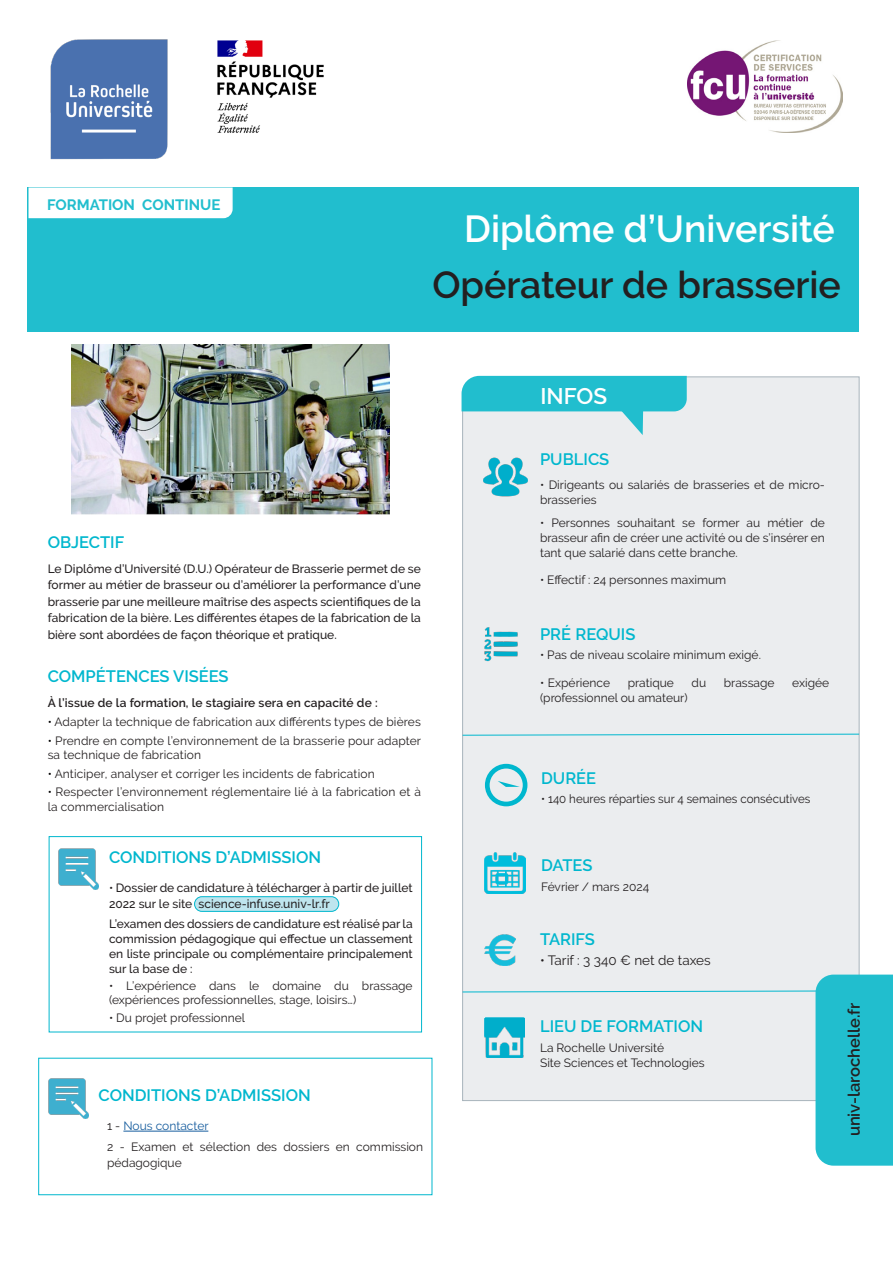
<style>
.page{position:relative;width:893px;height:1263px;background:#fff}
.page>*{position:absolute;margin:0;border:0;box-sizing:border-box;transform-origin:0 0}
.t1{font:600 37.5px "Raleway";color:#231f20}
.t2{font:600 37.5px "Raleway";color:#fff}
.t3{font:600 22.5px "Raleway";color:#fff}
.t4{font:600 16.5px "Raleway";color:#00b7ce}
.t5{font:600 16.5px "Raleway";color:#231f20}
.t6{font:700 15px "Raleway";color:#21bece}
.t7{font:13.5px "Raleway";color:#231f20}
.t8{font:12px/15px "Raleway";color:#231f20}
.t9{font:500 12px/16.5px "Raleway";color:#231f20;text-align:justify}
.t10{font:600 12px "Raleway";letter-spacing:.01em;color:#231f20}
.t11{font:12px "Raleway";color:#231f20;scale:.96 1}
.s1{color:#000}
.s2{font-weight:400}
.s3{color:#175d9e}
</style>
<div class="page">
<div style="left:195px;top:897px;width:144px;height:14px;background:#bee5ee;border-radius:7px"></div>
<div style="left:194px;top:896px;width:145px;height:15px;border:1px solid #00b7ce;border-radius:7px"></div>
<div style="left:28px;top:187px;width:831px;height:145px;background:#21bece"></div>
<img style="left:50px;top:39px;width:118px;height:121px">
<img style="left:687px;top:41px;width:155px;height:92px">
<img style="left:217px;top:40px;width:107px;height:93px">
<svg style="left:28px;top:187px;width:205px;height:32px"></svg>
<div style="left:462px;top:376px;width:398px;height:598px;background:#ebedef"></div>
<svg style="left:485px;top:764px;width:42px;height:42px"></svg>
<img style="left:484px;top:455px;width:43px;height:44px">
<img style="left:480px;top:618px;width:45px;height:48px">
<div style="left:49px;top:836px;width:373px;height:196px;border:1px solid #00b7ce"></div>
<img style="left:485px;top:853px;width:40px;height:40px">
<img style="left:485px;top:934px;width:31px;height:31px">
<svg style="left:462px;top:734px;width:397px;height:1px"></svg>
<svg style="left:462px;top:376px;width:225px;height:59px"></svg>
<img style="left:58px;top:848px;width:40px;height:41px">
<img style="left:71px;top:345px;width:318px;height:170px">
<svg style="left:462px;top:974px;width:431px;height:192px"></svg>
<hr style="left:123px;top:1131px;width:85px;height:1px;background:#175d9e">
<img style="left:48px;top:1078px;width:41px;height:41px">
<p class="t6" style="left:47px;top:196px;width:175px">FORMATION CONTINUE</p>
<h1 class="t2" style="left:464px;top:207px;width:372px">Diplôme d’Université</h1>
<h1 class="t1" style="left:432px;top:263px;width:410px">Opérateur de brasserie</h1>
<h3 class="t4" style="left:48px;top:533px;width:78px">OBJECTIF</h3>
<p class="t9" style="left:48px;top:560px;width:375px">Le Diplôme d’Université́ (D.U.) Opérateur de Brasserie permet de se former au métier de brasseur ou d’améliorer la performance d’une brasserie par une meilleure maîtrise des aspects scientifiques de la fabrication de la bière. Les différentes étapes de la fabrication de la bière sont abordées de façon théorique et pratique.</p>
<h3 class="t4" style="left:48px;top:667px;width:183px">COMPÉTENCES VISÉES</h3>
<p class="t10" style="left:48px;top:696px;width:332px">À l’issue de la formation, le stagiaire sera en capacité de :</p>
<p class="t8" style="left:48px;top:714px;width:375px"><span class="s1">•</span> Adapter la technique de fabrication aux différents types de bières</p>
<p class="t8" style="left:48px;top:733px;width:375px;line-height:14.4px"><span class="s1">•</span> Prendre en compte l’environnement de la brasserie pour adapter sa technique de fabrication</p>
<p class="t8" style="left:48px;top:766px;width:328px"><span class="s1">•</span> Anticiper, analyser et corriger les incidents de fabrication</p>
<p class="t8" style="left:48px;top:785px;width:375px;line-height:14.4px"><span class="s1">•</span> Respecter l’environnement réglementaire lié à la fabrication et à la commercialisation</p>
<h3 class="t4" style="left:109px;top:847px;width:214px">CONDITIONS D’ADMISSION</h3>
<p class="t9" style="left:109px;top:879px;width:305px"><span class="s2">•</span> Dossier de candidature à télécharger à partir de juillet<br>2022 sur le site science-infuse.univ-lr.fr</p>
<p class="t9" style="left:109px;top:916px;width:305px;line-height:15px">L’examen des dossiers de candidature est réalisé par la commission pédagogique qui effectue un classement en liste principale ou complémentaire principalement sur la base de :</p>
<p class="t8" style="left:109px;top:979px;width:305px;line-height:13.5px">• L’expérience dans le domaine du brassage (expériences professionnelles, stage, loisirs…)</p>
<p class="t8" style="left:109px;top:1010px;width:138px">• Du projet professionnel</p>
<h3 class="t4" style="left:99px;top:1086px;width:214px">CONDITIONS D’ADMISSION</h3>
<p class="t8" style="left:107px;top:1115px;width:317px;line-height:20.7px">1 - <span class="s3">Nous contacter<br></span>2 - Examen et sélection des dossiers en commission</p>
<p class="t8" style="left:107px;top:1156px;width:76px">pédagogique</p>
<h2 class="t3" style="left:540px;top:383px;width:68px">INFOS</h2>
<h3 class="t4" style="left:540px;top:450px;width:71px">PUBLICS</h3>
<p class="t8" style="left:540px;top:477px;width:286px">• Dirigeants ou salariés de brasseries et de micro&shy;brasseries</p>
<p class="t8" style="left:540px;top:516px;width:286px;text-align:justify">• Personnes souhaitant se former au métier de brasseur afin de créer une activité ou de s’insérer en tant que salarié dans cette branche.</p>
<p class="t8" style="left:540px;top:572px;width:188px">• Effectif : 24 personnes maximum</p>
<h3 class="t4" style="left:540px;top:624px;width:97px">PRÉ REQUIS</h3>
<p class="t8" style="left:540px;top:647px;width:222px">• Pas de niveau scolaire minimum exigé.</p>
<p class="t8" style="left:540px;top:675px;width:72px">• Expérience</p>
<p class="t8" style="left:628px;top:675px;width:48px">pratique</p>
<p class="t8" style="left:692px;top:675px;width:16px">du</p>
<p class="t8" style="left:724px;top:675px;width:52px">brassage</p>
<p class="t8" style="left:792px;top:675px;width:38px">exigée</p>
<p class="t8" style="left:540px;top:690px;width:149px">(professionnel ou amateur)</p>
<h3 class="t4" style="left:541px;top:768px;width:57px">DURÉE</h3>
<p class="t11" style="left:541px;top:791px;width:282px">• 140 heures réparties sur 4 semaines consécutives</p>
<h3 class="t4" style="left:541px;top:856px;width:53px">DATES</h3>
<p class="t8" style="left:541px;top:879px;width:110px">Février / mars 2024</p>
<h3 class="t4" style="left:540px;top:929px;width:56px">TARIFS</h3>
<p class="t7" style="left:540px;top:953px;width:172px">• Tarif : 3 340 € net de taxes</p>
<h3 class="t4" style="left:540px;top:1017px;width:165px">LIEU DE FORMATION</h3>
<p class="t8" style="left:540px;top:1040px;width:166px">La Rochelle Université<br>Site Sciences et Technologies</p>
<h3 class="t5" style="left:844px;top:1136px;width:135px;rotate:-90deg">univ-larochelle.fr</h3>
</div>
